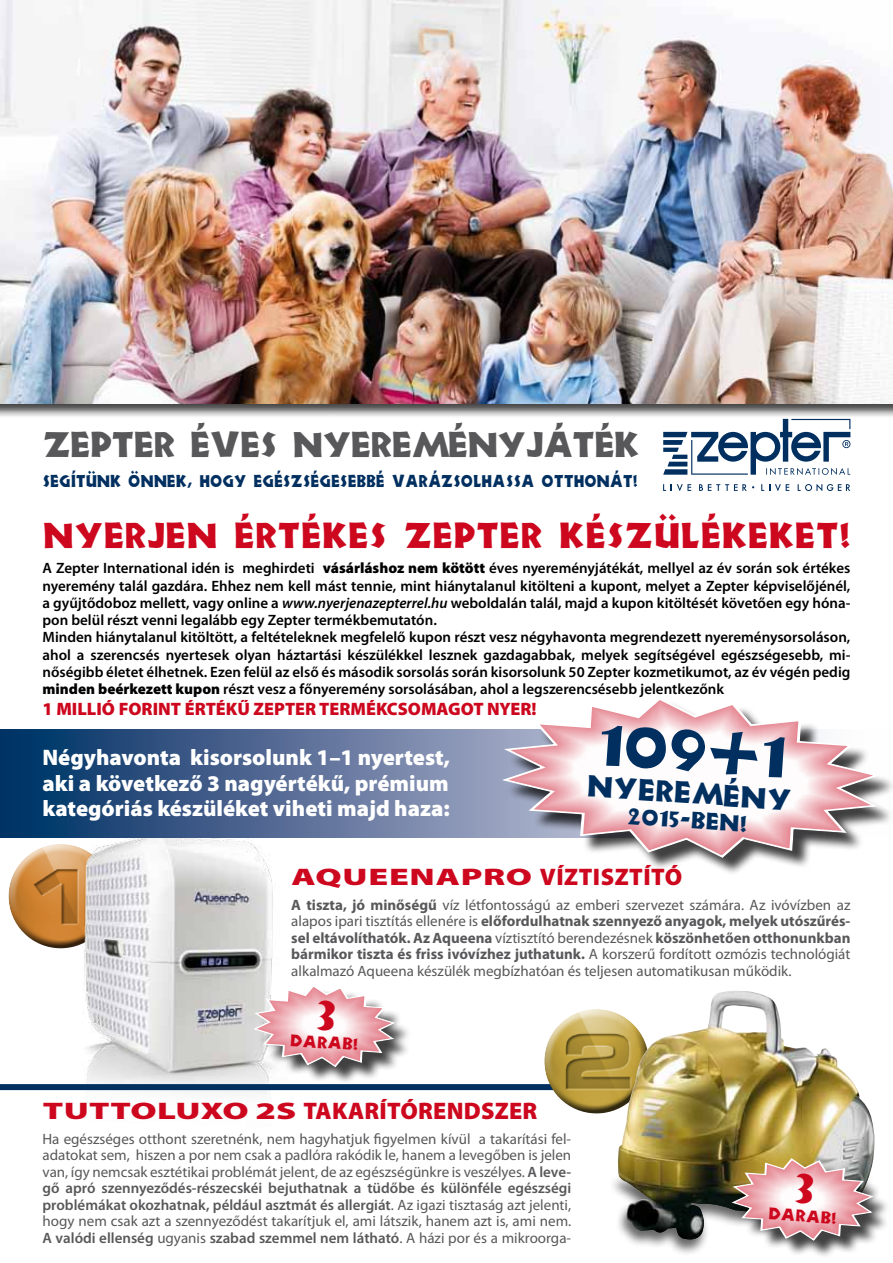
<style>
.page{position:relative;width:893px;height:1263px;background:#fff}
.page>*{position:absolute;margin:0;border:0;box-sizing:border-box;transform-origin:0 0}
.t1{font:55.35px "New Foundland H";color:#002f60}
.t2{font:33px "New Foundland H";color:#cd071e}
.t3{font:32.7px "New Foundland H";letter-spacing:-.03em;color:#58585a}
.t4{font:27.75px "New Foundland H";color:#002f60}
.t5{font:900 24px "Myriad Pro";letter-spacing:.01em;color:#cd071e;scale:1.5 1}
.t6{font:900 24px "Myriad Pro";letter-spacing:.01em;color:#cd071e}
.t7{font:900 22.5px/25.5px "Myriad Pro";color:#fff;text-align:justify}
.t8{font:21.45px "New Foundland H";color:#002f60}
.t9{font:900 18px "Myriad Pro";color:#cd071e}
.t10{font:15.75px "New Foundland H";color:#002f60;scale:.89 1}
.t11{font:15.3px "New Foundland H";color:#cd071e}
.t12{font:15px/16.5px "Myriad Pro";color:#58585a;text-align:justify}
.t13{font:600 15px/17.2px "Myriad Pro";color:#000}
.s1{font-weight:900}
.s2{font-style:italic}
.s3{font-weight:700}
.s4{font-weight:600}
</style>
<div class="page">
<div style="left:7px;top:841px;width:105px;height:84px;background:#fff;opacity:.75"></div>
<div style="left:8px;top:860px;width:105px;height:89px;background:#000;opacity:.75"></div>
<img style="left:73px;top:838px;width:214px;height:255px">
<div style="left:0;top:1084px;width:670px;height:6px;background:#002f60"></div>
<div style="left:0;top:0;width:893px;height:418px;background:#000;opacity:.75"></div>
<img style="left:0;top:0;width:893px;height:404px">
<svg style="left:0;top:729px;width:492px;height:109px;background:#49658f"></svg>
<svg style="left:663px;top:419px;width:187px;height:56px"></svg>
<svg style="left:699px;top:484px;width:55px;height:7px"></svg>
<svg style="left:663px;top:484px;width:28px;height:7px"></svg>
<svg style="left:798px;top:484px;width:52px;height:7px"></svg>
<svg style="left:761px;top:484px;width:28px;height:7px"></svg>
<div style="left:542px;top:1006px;width:106px;height:84px;background:#fff;opacity:.75"></div>
<div style="left:544px;top:1025px;width:105px;height:89px;background:#000;opacity:.75"></div>
<div style="left:608px;top:1174px;width:267px;height:82px;background:#000;opacity:.6"></div>
<img style="left:617px;top:991px;width:258px;height:249px">
<svg style="left:492px;top:700px;width:393px;height:169px"></svg>
<div style="left:257px;top:988px;width:156px;height:97px;background:#000;opacity:.75"></div>
<div style="left:735px;top:1161px;width:156px;height:97px;background:#000;opacity:.75"></div>
<svg style="left:246px;top:980px;width:153px;height:92px"></svg>
<svg style="left:724px;top:1153px;width:153px;height:93px"></svg>
<h3 class="t3" style="left:43px;top:422px;width:599px">ZEPTER ÉVES NYEREMÉNYJÁTÉK</h3>
<p class="t10" style="left:43px;top:470px;width:670px">SEGÍTÜNK ÖNNEK, HOGY EGÉSZSÉGESEBBÉ VARÁZSOLHASSA OTTHONÁT!</p>
<h2 class="t2" style="left:43px;top:513px;width:809px">NYERJEN ÉRTÉKES ZEPTER KÉSZÜLÉKEKET!</h2>
<p class="t13" style="left:43px;top:559px;width:809px">A Zepter International idén is meghirdeti <span class="s1">vásárláshoz nem kötött</span> éves nyereményjátékát, mellyel az év során sok értékes nyeremény talál gazdára. Ehhez nem kell mást tennie, mint hiánytalanul kitölteni a kupont, melyet a Zepter képviselőjénél, a gyűjtődoboz mellett, vagy online a <span class="s2">www.nyerjenazepterrel.hu</span> weboldalán talál, majd a kupon kitöltését követően egy hóna&shy;pon belül részt venni legalább egy Zepter termékbemutatón.<br>Minden hiánytalanul kitöltött, a feltételeknek megfelelő kupon részt vesz négyhavonta megrendezett nyereménysorsoláson, ahol a szerencsés nyertesek olyan háztartási készülékkel lesznek gazdagabbak, melyek segítségével egészségesebb, mi&shy;nőségibb életet élhetnek. Ezen felül az első és második sorsolás során kisorsolunk 50 Zepter kozmetikumot, az év végén pedig <span class="s1">minden beérkezett kupon</span> részt vesz a főnyeremény sorsolásában, ahol a legszerencsésebb jelentkezőnk</p>
<p class="t9" style="left:43px;top:697px;width:496px">1 MILLIÓ FORINT ÉRTÉKŰ ZEPTER TERMÉKCSOMAGOT NYER!</p>
<h3 class="t7" style="left:43px;top:744px;width:409px">Négyhavonta kisorsolunk 1–1 nyertest, aki a következő 3 nagyértékű, prémium kategóriás készüléket viheti majd haza:</h3>
<h1 class="t1" style="left:601px;top:706px;width:190px;rotate:4deg">109+1</h1>
<h3 class="t4" style="left:588px;top:767px;width:207px;rotate:4deg">NYEREMÉNY</h3>
<h3 class="t8" style="left:628px;top:801px;width:122px;rotate:4deg">2015-BEN!</h3>
<h3 class="t5" style="left:292px;top:861px;width:144px">AQUEENAPro</h3>
<h3 class="t6" style="left:540px;top:861px;width:39px">víztiszt</h3>
<h3 class="t6" style="left:643px;top:861px;width:24px">ító</h3>
<p class="t12" style="left:291px;top:896px;width:561px"><span class="s3">A tiszta, jó minőségű</span> víz létfontosságú az emberi szervezet számára. Az ivóvízben az alapos ipari tisztítás ellenére is <span class="s3">előfordulhatnak szennyező anyagok, melyek utószűrés&shy;sel eltávolíthatók. Az Aqueena</span> víztisztító berendezésnek <span class="s3">köszönhetően otthonunkban bármikor tiszta és friss ivóvízhez juthatunk.</span> A korszerű fordított ozmózis technológiát alkalmazó Aqueena készülék megbízhatóan és teljesen automatikusan működik.</p>
<p class="t11" style="left:291px;top:1029px;width:25px;rotate:4deg">DARAB</p>
<h3 class="t5" style="left:43px;top:1094px;width:194px">TUTTOLUXO 2S Takar</h3>
<h3 class="t6" style="left:380px;top:1094px;width:24px">ítóren</h3>
<h3 class="t6" style="left:464px;top:1094px;width:33px">dszer</h3>
<p class="t12" style="left:43px;top:1130px;width:530px">Ha egészséges otthont szeretnénk, nem hagyhatjuk figyelmen kívül a takarítási fel&shy;adatokat sem, hiszen a por nem csak a padlóra rakódik le, hanem a levegőben is jelen van, így nemcsak esztétikai problémát jelent, de az egészségünkre is veszélyes. <span class="s4">A leve&shy;gő apró szennyeződés-részecskéi bejuthatnak a tüdőbe és különféle egészségi problémákat okozhatnak, például asztmát és allergiát</span>. Az igazi tisztaság azt jelenti, hogy nem csak azt a szennyeződést takarítjuk el, ami látszik, hanem azt is, ami nem.<br><span class="s4">A valódi ellenség</span> ugyanis <span class="s4">szabad szemmel nem látható</span>. A házi por és a mikroorga-</p>
<p class="t11" style="left:769px;top:1203px;width:25px;rotate:4deg">DARAB</p>
</div>
